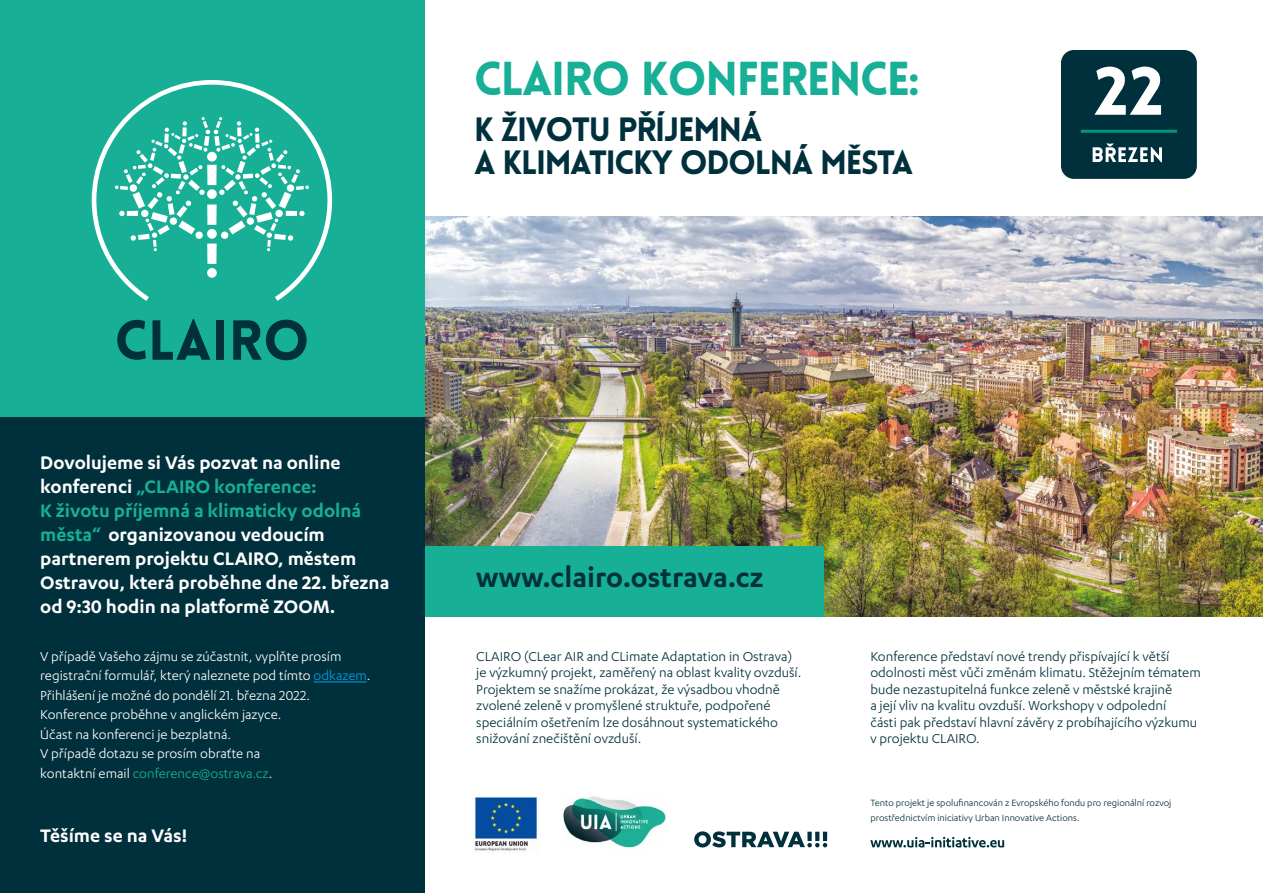
<style>
.page{position:relative;width:1263px;height:893px;background:#fff}
.page>*{position:absolute;margin:0;border:0;box-sizing:border-box;transform-origin:0 0}
.t1{font:900 46.5px "Lovelo";letter-spacing:-.03em;color:#17af95}
.t2{font:900 33px/33px "Lovelo";letter-spacing:-.04em;color:#00303c}
.t3{font:600 31.95px "Karbon";color:#00303c}
.t4{font:600 21px/24px "Karbon";color:#fff}
.t5{font:15px/16.5px "Karbon";color:#00303c}
.t6{font:15px/19.5px "Karbon";color:#fff}
.t7{font:10.5px/15px "Karbon";color:#00303c}
.s1{color:#17af95}
.s2{color:#009fe3}
</style>
<div class="page">
<img style="left:475px;top:796px;width:191px;height:56px">
<img style="left:424px;top:217px;width:839px;height:399px">
<div style="left:422px;top:546px;width:402px;height:70px;background:#17af95"></div>
<div style="left:0;top:0;width:424px;height:421px;background:#17af95"></div>
<svg style="left:117px;top:320px;width:29px;height:40px"></svg>
<svg style="left:152px;top:319px;width:58px;height:41px"></svg>
<div style="left:216px;top:320px;width:8px;height:40px;background:#00303c"></div>
<svg style="left:233px;top:320px;width:74px;height:40px"></svg>
<svg style="left:92px;top:80px;width:240px;height:221px"></svg>
<svg style="left:115px;top:117px;width:194px;height:161px"></svg>
<div style="left:0;top:418px;width:424px;height:475px;background:#00303c"></div>
<hr style="left:314px;top:681px;width:53px;height:1px;background:#009fe3">
<svg style="left:870px;top:837px;width:134px;height:10px"></svg>
<div style="left:1061px;top:50px;width:136px;height:129px;background:#00303c;border-radius:13px"></div>
<svg style="left:1094px;top:66px;width:68px;height:49px"></svg>
<svg style="left:1093px;top:143px;width:69px;height:19px"></svg>
<hr style="left:1081px;top:130px;width:96px;height:3px;background:#02967f">
<svg style="left:694px;top:831px;width:133px;height:16px"></svg>
<h1 class="t1" style="left:474px;top:49px;width:447px">CLAIRO KONFERENCE:</h1>
<h2 class="t2" style="left:474px;top:114px;width:441px">K ŽIVOTU PŘÍJEMNÁ<br>A KLIMATICKY ODOLNÁ MĚSTA</h2>
<p class="t4" style="left:40px;top:450px;width:351px">Dovolujeme si Vás pozvat na online konferenci <span class="s1">„CLAIRO konference:<br>K životu příjemná a klimaticky odolná města“</span> organizovanou vedoucím partnerem projektu CLAIRO, městem Ostravou, která proběhne dne 22. března od 9:30 hodin na platformě ZOOM.</p>
<p class="t6" style="left:40px;top:646px;width:332px">V případě Vašeho zájmu se zúčastnit, vyplňte prosím registrační formulář, který naleznete pod tímto <span class="s2">odkazem</span>.<br>Přihlášení je možné do pondělí 21. března 2022.<br>Konference proběhne v anglickém jazyce.<br>Účast na konferenci je bezplatná.<br>V případě dotazu se prosím obraťte na<br>kontaktní email <span class="s1">conference@ostrava.cz</span>.</p>
<h3 class="t4" style="left:40px;top:823px;width:148px">Těšíme se na Vás!</h3>
<h3 class="t3" style="left:476px;top:559px;width:289px">www.clairo.ostrava.cz</h3>
<p class="t5" style="left:476px;top:648px;width:326px">CLAIRO (CLear AIR and CLimate Adaptation in Ostrava) je výzkumný projekt, zaměřený na oblast kvality ovzduší.<br>Projektem se snažíme prokázat, že výsadbou vhodně zvolené zeleně v promyšlené struktuře, podpořené speciálním ošetřením lze dosáhnout systematického snižování znečištění ovzduší.</p>
<p class="t5" style="left:870px;top:648px;width:332px">Konference představí nové trendy přispívající k větší odolnosti měst vůči změnám klimatu. Stěžejním tématem bude nezastupitelná funkce zeleně v městské krajině<br>a její vliv na kvalitu ovzduší. Workshopy v odpolední<br>části pak představí hlavní závěry z probíhajícího výzkumu v projektu CLAIRO.</p>
<p class="t7" style="left:870px;top:794px;width:303px">Tento projekt je spolufinancován z Evropského fondu pro regionální rozvoj prostřednictvím iniciativy Urban Innovative Actions.</p>
</div>
